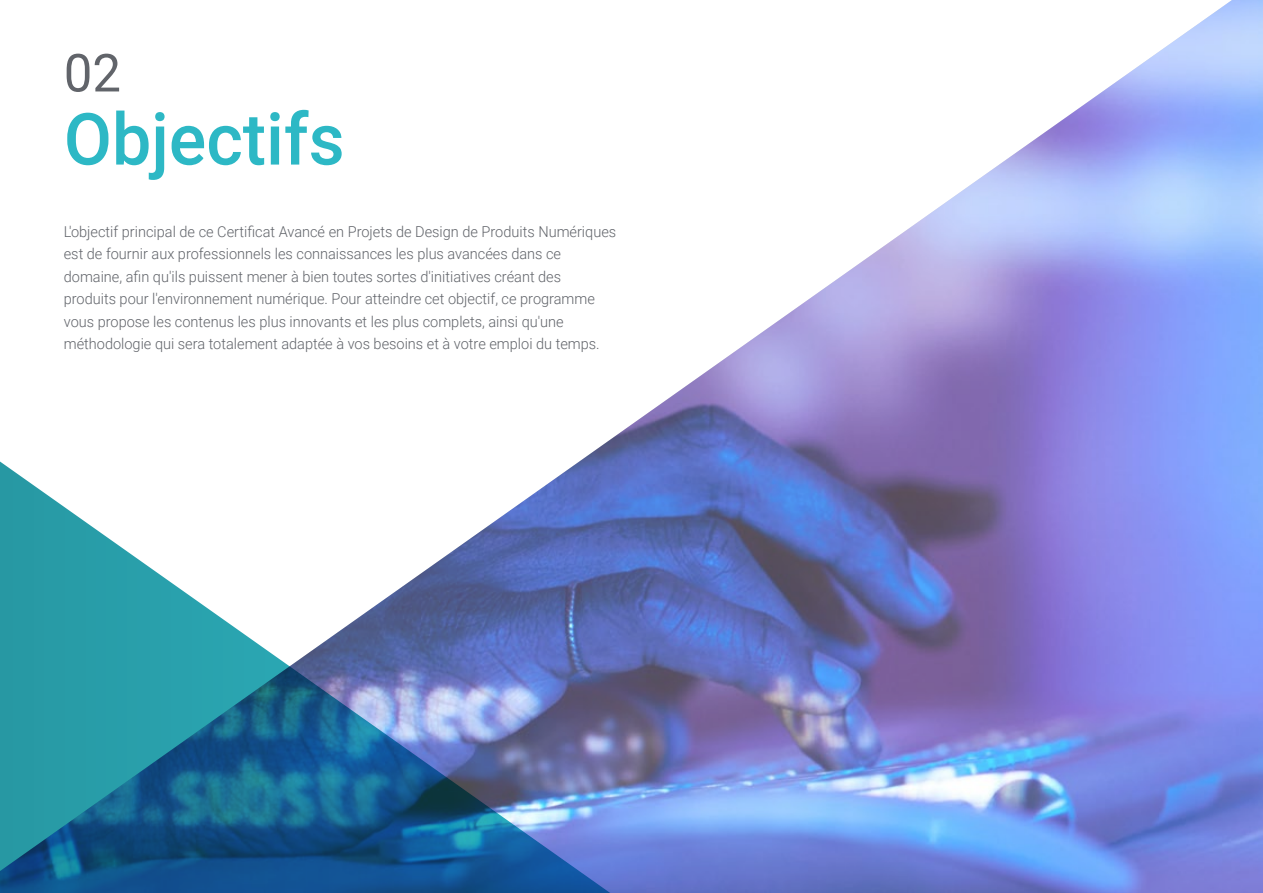
<style>
.page{position:relative;width:1263px;height:893px;background:#fff}
.page>*{position:absolute;margin:0;border:0;box-sizing:border-box;transform-origin:0 0}
.t1{font:500 72px "Roboto";color:#2db8c5}
.t2{font:52.5px "Roboto";color:#61646a}
.t3{font:300 15px/22.5px "Roboto";color:#61646a}
</style>
<div class="page">
<img style="left:601px;top:0;width:662px;height:893px">
<svg style="left:0;top:446px;width:640px;height:447px"></svg>
<h2 class="t2" style="left:64px;top:36px;width:59px">02</h2>
<h1 class="t1" style="left:64px;top:89px;width:282px">Objectifs</h1>
<p class="t3" style="left:64px;top:219px;width:554px">L'objectif principal de ce Certificat Avancé en Projets de Design de Produits Numériques est de fournir aux professionnels les connaissances les plus avancées dans ce domaine, afin qu'ils puissent mener à bien toutes sortes d'initiatives créant des produits pour l'environnement numérique. Pour atteindre cet objectif, ce programme vous propose les contenus les plus innovants et les plus complets, ainsi qu'une méthodologie qui sera totalement adaptée à vos besoins et à votre emploi du temps.</p>
</div>
